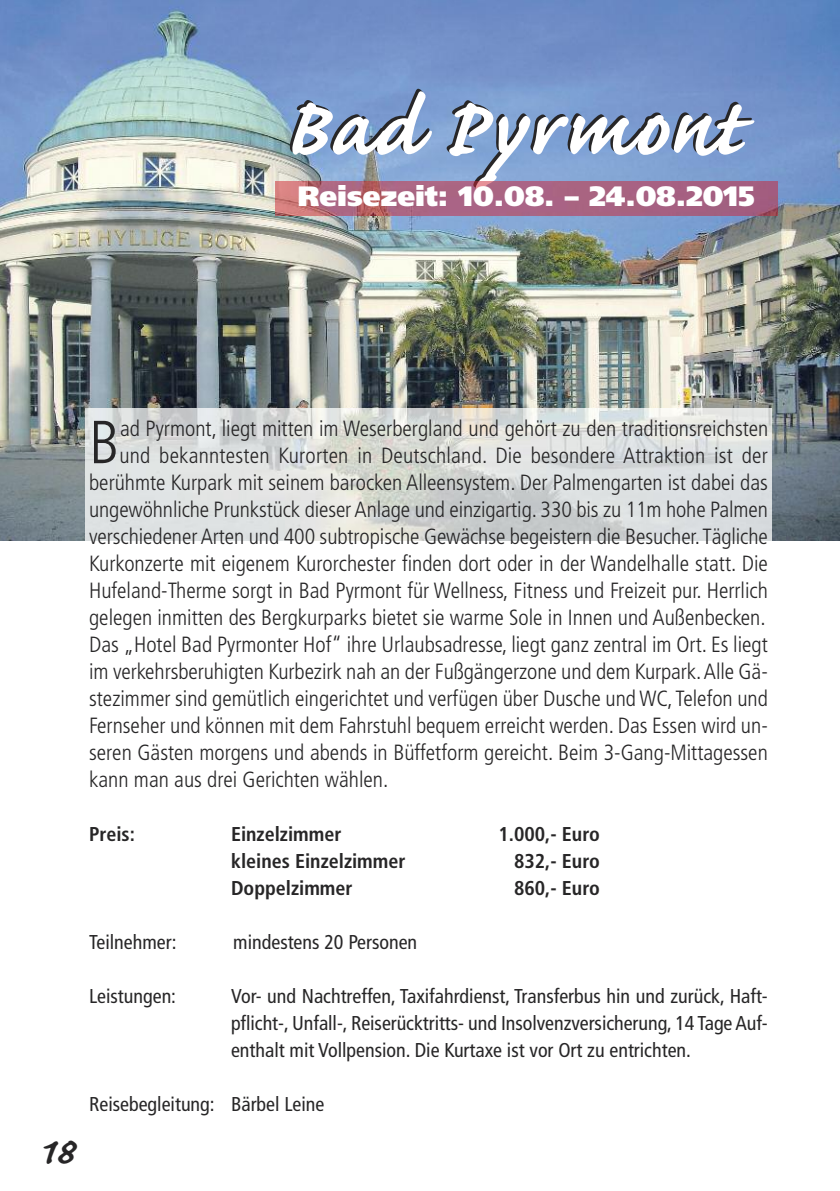
<style>
.page{position:relative;width:840px;height:1191px;background:#fff}
.page>*{position:absolute;margin:0;border:0;box-sizing:border-box;transform-origin:0 0}
.t1{font:700 104px "Caflisch Script";letter-spacing:.025em;color:#272627}
.t2{font:300 condensed 60.6px "Frutiger";color:#272627}
.t3{font:700 48px "Caflisch Script";color:#272627}
.t4{font:900 28px "Frutiger";color:#fff}
.t5{font:300 condensed 22px "Frutiger";color:#272627}
.t6{font:condensed 20px/27px "Frutiger";color:#272627;text-align:justify}
.t7{font:700 condensed 20px "Frutiger";color:#272627}
</style>
<div class="page">
<img style="left:0;top:0;width:839px;height:540px">
<img style="left:85px;top:408px;width:686px;height:132px">
<img style="left:275px;top:181px;width:501px;height:34px">
<p class="t1" style="left:280px;top:54px;width:461px">Bad Pyrmont</p>
<p class="t4" style="left:298px;top:185px;width:458px">Reisezeit: 10.08. – 24.08.2015</p>
<p class="t3" style="left:38px;top:1118px;width:38px">18</p>
<p class="t2" style="left:89px;top:418px;width:32px">B</p>
<p class="t5" style="left:120px;top:420px;width:649px">ad Pyrmont, liegt mitten im Weserbergland und gehört zu den traditionsreichsten</p>
<p class="t5" style="left:119px;top:447px;width:649px">und bekanntesten Kurorten in Deutschland. Die besondere Attraktion ist der</p>
<p class="t5" style="left:89px;top:474px;width:679px">berühmte Kurpark mit seinem barocken Alleensystem. Der Palmengarten ist dabei das</p>
<p class="t5" style="left:89px;top:501px;width:680px">ungewöhnliche Prunkstück dieser Anlage und einzigartig. 330 bis zu 11m hohe Palmen</p>
<p class="t5" style="left:89px;top:528px;width:680px">verschiedener Arten und 400 subtropische Gewächse begeistern die Besucher. Tägliche</p>
<p class="t5" style="left:89px;top:555px;width:680px">Kurkonzerte mit eigenem Kurorchester finden dort oder in der Wandelhalle statt. Die</p>
<p class="t5" style="left:89px;top:582px;width:680px">Hufeland-Therme sorgt in Bad Pyrmont für Wellness, Fitness und Freizeit pur. Herrlich</p>
<p class="t5" style="left:89px;top:609px;width:677px">gelegen inmitten des Bergkurparks bietet sie warme Sole in Innen und Außenbecken.</p>
<p class="t5" style="left:89px;top:636px;width:680px">Das „Hotel Bad Pyrmonter Hof“ ihre Urlaubsadresse, liegt ganz zentral im Ort. Es liegt</p>
<p class="t5" style="left:89px;top:663px;width:679px">im verkehrsberuhigten Kurbezirk nah an der Fußgängerzone und dem Kurpark.Alle Gä-</p>
<p class="t5" style="left:89px;top:690px;width:680px">stezimmer sind gemütlich eingerichtet und verfügen über Dusche undWC, Telefon und</p>
<p class="t5" style="left:89px;top:717px;width:679px">Fernseher und können mit dem Fahrstuhl bequem erreicht werden. Das Essen wird un-</p>
<p class="t5" style="left:89px;top:744px;width:680px">seren Gästen morgens und abends in Büffetform gereicht. Beim 3-Gang-Mittagessen</p>
<p class="t5" style="left:89px;top:771px;width:300px">kann man aus drei Gerichten wählen.</p>
<p class="t7" style="left:89px;top:826px;width:47px">Preis:</p>
<p class="t7" style="left:231px;top:826px;width:112px">Einzelzimmer</p>
<p class="t7" style="left:498px;top:826px;width:103px">1.000,- Euro</p>
<p class="t7" style="left:231px;top:853px;width:176px">kleines Einzelzimmer</p>
<p class="t7" style="left:513px;top:853px;width:87px">832,- Euro</p>
<p class="t7" style="left:231px;top:880px;width:123px">Doppelzimmer</p>
<p class="t7" style="left:513px;top:880px;width:87px">860,- Euro</p>
<p class="t6" style="left:89px;top:930px;width:89px">Teilnehmer:</p>
<p class="t6" style="left:233px;top:930px;width:185px">mindestens 20 Personen</p>
<p class="t6" style="left:89px;top:984px;width:88px">Leistungen:</p>
<p class="t6" style="left:231px;top:984px;width:538px">Vor- und Nachtreffen, Taxifahrdienst, Transferbus hin und zurück, Haft&shy;pflicht-, Unfall-, Reiserücktritts- und Insolvenzversicherung, 14 Tage Auf&shy;enthalt mit Vollpension. Die Kurtaxe ist vor Ort zu entrichten.</p>
<p class="t6" style="left:89px;top:1092px;width:236px">Reisebegleitung: Bärbel Leine</p>
</div>
